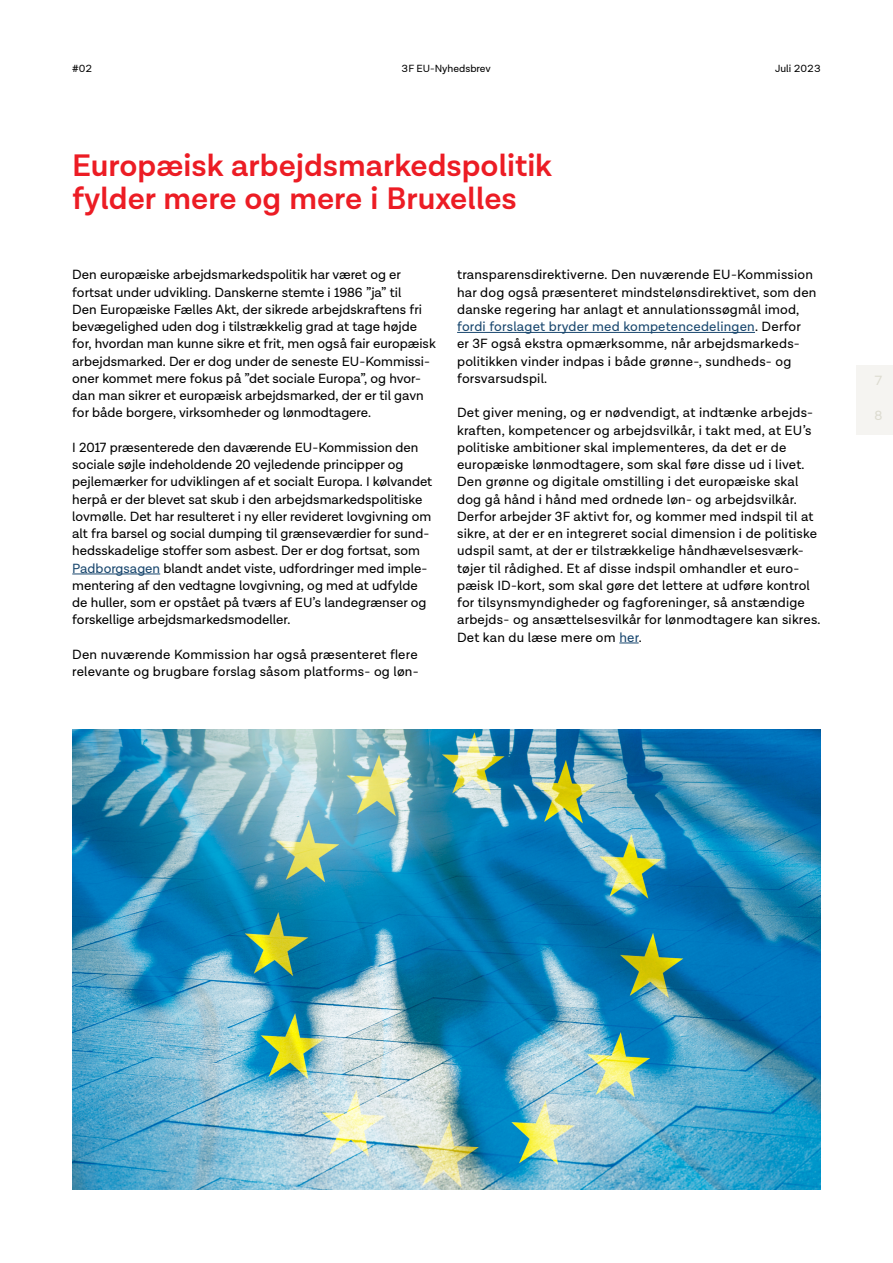
<style>
.page{position:relative;width:893px;height:1263px;background:#fff}
.page>*{position:absolute;margin:0;border:0;box-sizing:border-box;transform-origin:0 0}
.t1{font:600 31.5px/33px "Lota Grotesque";color:#ec1c24}
.t2{font:13.5px/17.2px "Lota Grotesque";color:#000}
.t3{font:13.5px "Lota Grotesque";color:#dcdbd0}
.t4{font:10.5px "Lota Grotesque";color:#000}
.s1{color:#19476e}
</style>
<div class="page">
<hr style="left:72px;top:574px;width:88px;height:1px;background:#19476e">
<hr style="left:457px;top:332px;width:298px;height:1px;background:#19476e">
<svg style="left:619px;top:643px;width:20px;height:1px"></svg>
<img style="left:72px;top:729px;width:749px;height:460px">
<div style="left:856px;top:366px;width:37px;height:34px;background:#f5f4f1"></div>
<div style="left:856px;top:400px;width:37px;height:35px;background:#f5f4f1"></div>
<p class="t4" style="left:72px;top:63px;width:22px">#02</p>
<p class="t4" style="left:402px;top:63px;width:91px">3F EU-Nyhedsbrev</p>
<p class="t4" style="left:775px;top:63px;width:47px">Juli 2023</p>
<h1 class="t1" style="left:72px;top:150px;width:481px">Europæisk arbejdsmarkedspolitik fylder mere og mere i Bruxelles</h1>
<p class="t2" style="left:72px;top:266px;width:365px">Den europæiske arbejdsmarkedspolitik har været og er fortsat under udvikling. Danskerne stemte i 1986 ”ja” til<br>Den Europæiske Fælles Akt, der sikrede arbejdskraftens fri bevægelighed uden dog i tilstrækkelig grad at tage højde for, hvordan man kunne sikre et frit, men også fair europæisk arbejdsmarked. Der er dog under de seneste EU-Kommissi&shy;oner kommet mere fokus på ”det sociale Europa”, og hvor&shy;dan man sikrer et europæisk arbejdsmarked, der er til gavn for både borgere, virksomheder og lønmodtagere.</p>
<p class="t2" style="left:72px;top:439px;width:361px">I 2017 præsenterede den daværende EU-Kommission den sociale søjle indeholdende 20 vejledende principper og pejlemærker for udviklingen af et socialt Europa. I kølvandet herpå er der blevet sat skub i den arbejdsmarkedspolitiske lovmølle. Det har resulteret i ny eller revideret lovgivning om alt fra barsel og social dumping til grænseværdier for sund&shy;hedsskadelige stoffer som asbest. Der er dog fortsat, som <span class="s1">Padborgsagen</span> blandt andet viste, udfordringer med imple&shy;mentering af den vedtagne lovgivning, og med at udfylde de huller, som er opstået på tværs af EU’s landegrænser og forskellige arbejdsmarkedsmodeller.</p>
<p class="t2" style="left:72px;top:646px;width:348px">Den nuværende Kommission har også præsenteret flere relevante og brugbare forslag såsom platforms- og løn-</p>
<p class="t2" style="left:457px;top:266px;width:361px">transparensdirektiverne. Den nuværende EU-Kommission har dog også præsenteret mindstelønsdirektivet, som den danske regering har anlagt et annulationssøgmål imod, <span class="s1">fordi forslaget bryder med kompetencedelingen</span>. Derfor<br>er 3F også ekstra opmærksomme, når arbejdsmarkeds&shy;politikken vinder indpas i både grønne-, sundheds- og forsvarsudspil.</p>
<p class="t2" style="left:457px;top:405px;width:365px">Det giver mening, og er nødvendigt, at indtænke arbejds&shy;kraften, kompetencer og arbejdsvilkår, i takt med, at EU’s politiske ambitioner skal implementeres, da det er de europæiske lønmodtagere, som skal føre disse ud i livet.<br>Den grønne og digitale omstilling i det europæiske skal dog gå hånd i hånd med ordnede løn- og arbejdsvilkår.<br>Derfor arbejder 3F aktivt for, og kommer med indspil til at sikre, at der er en integreret social dimension i de politiske udspil samt, at der er tilstrækkelige håndhævelsesværk&shy;tøjer til rådighed. Et af disse indspil omhandler et euro&shy;pæisk ID-kort, som skal gøre det lettere at udføre kontrol for tilsynsmyndigheder og fagforeninger, så anstændige arbejds- og ansættelsesvilkår for lønmodtagere kan sikres.<br>Det kan du læse mere om <span class="s1">her</span>.</p>
<p class="t3" style="left:874px;top:373px;width:10px">7</p>
<p class="t3" style="left:874px;top:408px;width:10px">8</p>
</div>
